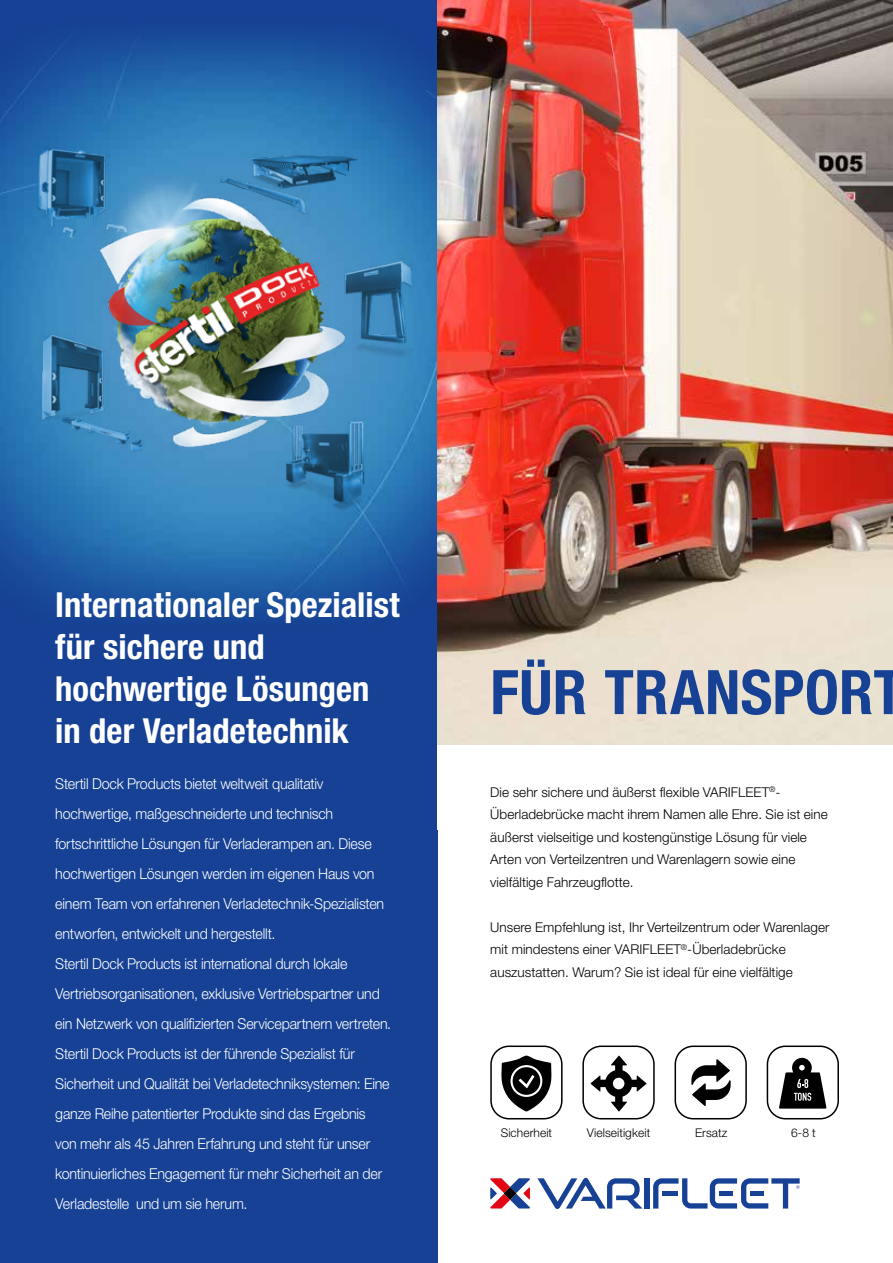
<style>
.page{position:relative;width:893px;height:1263px;background:#fff}
.page>*{position:absolute;margin:0;border:0;box-sizing:border-box;transform-origin:0 0}
.t1{font:700 condensed 61.5px "Helvetica Neue LT Pro";letter-spacing:.005em;color:#164194}
.t2{font:700 condensed 34.5px/42px "Helvetica Neue LT Pro";letter-spacing:.005em;color:#fff}
.t3{font:300 15px/30px "Helvetica Neue LT Pro";letter-spacing:-.015em;color:#fff;scale:.95 1}
.t4{font:300 13.5px/22.5px "Helvetica Neue LT Pro";letter-spacing:.005em;color:#000}
.t5{font:300 12px "Helvetica Neue LT Pro";letter-spacing:.005em;color:#000}
</style>
<div class="page">
<div style="left:0;top:0;width:437px;height:1263px;background:#164194"></div>
<img style="left:53px;top:20px;width:385px;height:608px">
<img style="left:438px;top:0;width:455px;height:744px">
<div style="left:645px;top:1178px;width:5px;height:30px;background:#164194"></div>
<svg style="left:537px;top:1178px;width:106px;height:31px"></svg>
<svg style="left:653px;top:1178px;width:147px;height:30px"></svg>
<svg style="left:490px;top:1178px;width:40px;height:30px"></svg>
<img style="left:0;top:55px;width:437px;height:545px">
<div style="left:490px;top:1045px;width:73px;height:74px;border:2px solid #000;border-radius:18px"></div>
<svg style="left:501px;top:1055px;width:51px;height:56px"></svg>
<div style="left:582px;top:1045px;width:73px;height:74px;border:2px solid #000;border-radius:18px"></div>
<svg style="left:591px;top:1055px;width:56px;height:56px"></svg>
<div style="left:675px;top:1045px;width:72px;height:74px;border:2px solid #000;border-radius:18px"></div>
<svg style="left:691px;top:1059px;width:40px;height:47px"></svg>
<div style="left:767px;top:1045px;width:72px;height:74px;border:2px solid #000;border-radius:18px"></div>
<svg style="left:779px;top:1058px;width:47px;height:50px"></svg>
<h2 class="t2" style="left:55px;top:583px;width:346px">Internationaler Spezialist für sichere und hochwertige Lösungen in der Verladetechnik</h2>
<p class="t3" style="left:55px;top:768px;width:355px">Stertil Dock Products bietet weltweit qualitativ hochwertige, maßgeschneiderte und technisch fortschrittliche Lösungen für Verladerampen an. Diese hochwertigen Lösungen werden im eigenen Haus von einem Team von erfahrenen Verladetechnik-Spezialisten entworfen, entwickelt und hergestellt.<br>Stertil Dock Products ist international durch lokale Vertriebsorganisationen, exklusive Vertriebspartner und ein Netzwerk von qualifizierten Servicepartnern vertreten.<br>Stertil Dock Products ist der führende Spezialist für Sicherheit und Qualität bei Verladetechniksystemen: Eine ganze Reihe patentierter Produkte sind das Ergebnis<br>von mehr als 45 Jahren Erfahrung und steht für unser kontinuierliches Engagement für mehr Sicherheit an der Verladestelle und um sie herum.</p>
<h1 class="t1" style="left:490px;top:655px;width:414px">FÜR TRANSPORT</h1>
<p class="t4" style="left:490px;top:780px;width:339px">Die sehr sichere und äußerst flexible VARIFLEET<sup>®</sup>- Überladebrücke macht ihrem Namen alle Ehre. Sie ist eine äußerst vielseitige und kostengünstige Lösung für viele Arten von Verteilzentren und Warenlagern sowie eine vielfältige Fahrzeugflotte.</p>
<p class="t4" style="left:490px;top:915px;width:341px">Unsere Empfehlung ist, Ihr Verteilzentrum oder Warenlager mit mindestens einer VARIFLEET<sup>®</sup>-Überladebrücke auszustatten. Warum? Sie ist ideal für eine vielfältige</p>
<p class="t5" style="left:501px;top:1125px;width:53px">Sicherheit</p>
<p class="t5" style="left:587px;top:1125px;width:65px">Vielseitigkeit</p>
<p class="t5" style="left:695px;top:1125px;width:34px">Ersatz</p>
<p class="t5" style="left:791px;top:1125px;width:26px">6-8 t</p>
</div>
